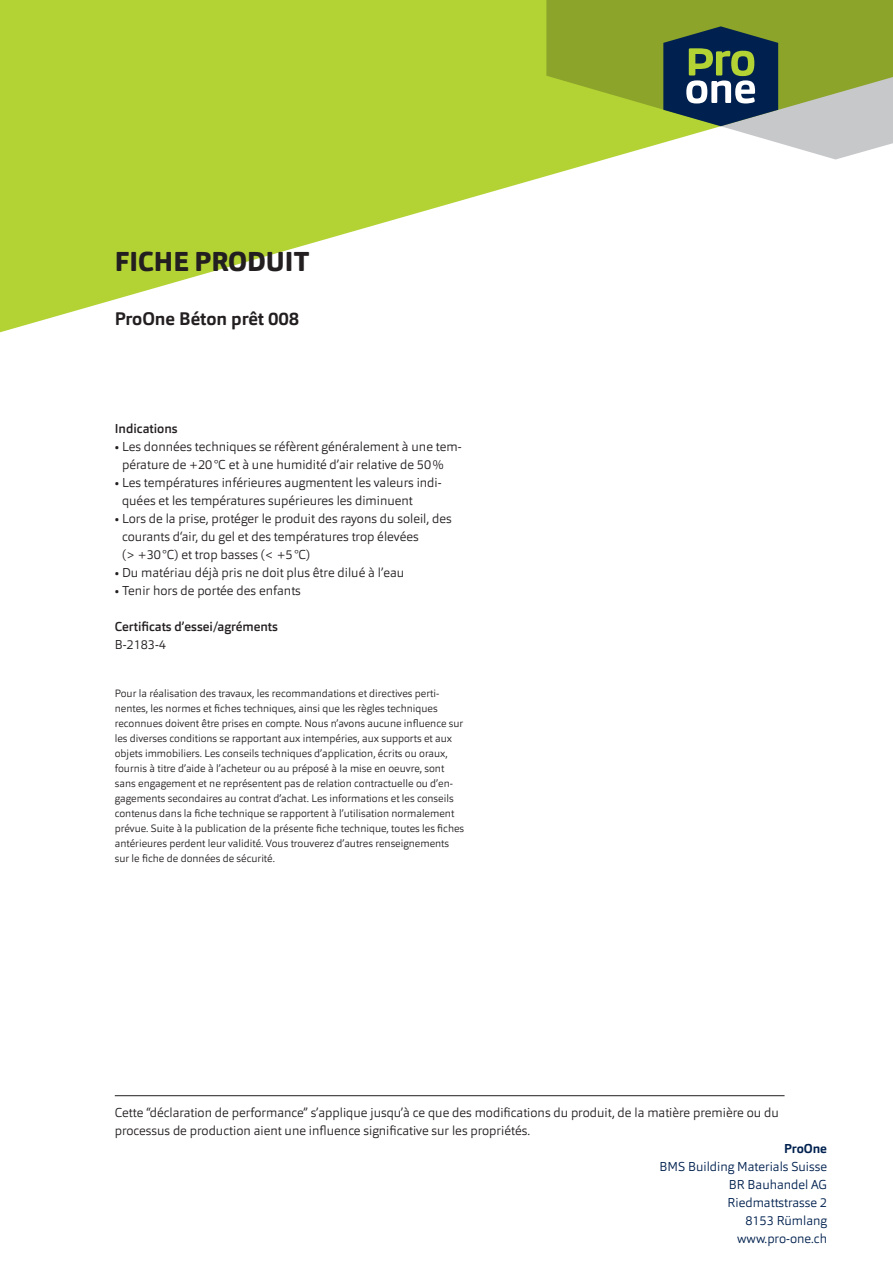
<style>
.page{position:relative;width:893px;height:1263px;background:#fff}
.page>*{position:absolute;margin:0;border:0;box-sizing:border-box;transform-origin:0 0}
.t1{font:800 27px "Orgon";color:#231f20}
.t2{font:700 18px "Orgon";color:#231f20}
.t3{font:300 12.75px/18px "Orgon";color:#231f20}
.t4{font:300 12.75px/18px "Orgon";color:#00214f;text-align:right}
.t5{font:500 12.75px "Orgon";color:#231f20}
.t6{font:700 12.75px "Orgon";letter-spacing:-.005em;color:#00214f}
.t7{font:300 10.5px/15px "Orgon";color:#231f20}
</style>
<div class="page">
<svg style="left:0;top:0;width:837px;height:332px;fill:#b3d234"></svg>
<svg style="left:546px;top:0;width:347px;height:159px;background:#a7ba59"></svg>
<svg style="left:663px;top:26px;width:115px;height:100px;background:#3e5a5a"></svg>
<hr style="left:115px;top:1095px;width:669px;height:1px;background:#231f20">
<h1 class="t1" style="left:115px;top:244px;width:197px">FICHE PRODUIT</h1>
<h2 class="t2" style="left:115px;top:307px;width:186px">ProOne Béton prêt 008</h2>
<p class="t5" style="left:115px;top:421px;width:64px">Indications</p>
<p class="t3" style="left:122px;top:438px;width:341px;text-indent:-7px">• Les données techniques se réfèrent généralement à une tem&shy;pérature de +20°C et à une humidité d’air relative de 50%</p>
<p class="t3" style="left:122px;top:474px;width:321px;text-indent:-7px">• Les températures inférieures augmentent les valeurs indi&shy;quées et les températures supérieures les diminuent</p>
<p class="t3" style="left:122px;top:510px;width:331px;text-indent:-7px">• Lors de la prise, protéger le produit des rayons du soleil, des courants d‘air, du gel et des températures trop élevées<br>(&gt; +30°C) et trop basses (&lt; +5°C)</p>
<p class="t3" style="left:115px;top:564px;width:291px">• Du matériau déjà pris ne doit plus être dilué à l’eau</p>
<p class="t3" style="left:115px;top:582px;width:188px">• Tenir hors de portée des enfants</p>
<p class="t5" style="left:115px;top:619px;width:165px">Certificats d’essei/agréments</p>
<p class="t3" style="left:115px;top:636px;width:53px">B-2183-4</p>
<p class="t7" style="left:115px;top:686px;width:351px">Pour la réalisation des travaux, les recommandations et directives perti&shy;nentes, les normes et fiches techniques, ainsi que les règles techniques reconnues doivent être prises en compte. Nous n’avons aucune influence sur les diverses conditions se rapportant aux intempéries, aux supports et aux objets immobiliers. Les conseils techniques d’application, écrits ou oraux, fournis à titre d’aide à l’acheteur ou au préposé à la mise en oeuvre, sont sans engagement et ne représentent pas de relation contractuelle ou d’en&shy;gagements secondaires au contrat d’achat. Les informations et les conseils contenus dans la fiche technique se rapportent à l’utilisation normalement prévue. Suite à la publication de la présente fiche technique, toutes les fiches antérieures perdent leur validité. Vous trouverez d’autres renseignements sur le fiche de données de sécurité.</p>
<p class="t3" style="left:115px;top:1104px;width:665px">Cette “déclaration de performance” s’applique jusqu’à ce que des modifications du produit, de la matière première ou du processus de production aient une influence significative sur les propriétés.</p>
<p class="t6" style="left:784px;top:1140px;width:44px">ProOne</p>
<p class="t4" style="left:660px;top:1157px;width:169px">BMS Building Materials Suisse<br>BR Bauhandel AG<br>Riedmattstrasse 2<br>8153 Rümlang www.pro-one.ch</p>
</div>
